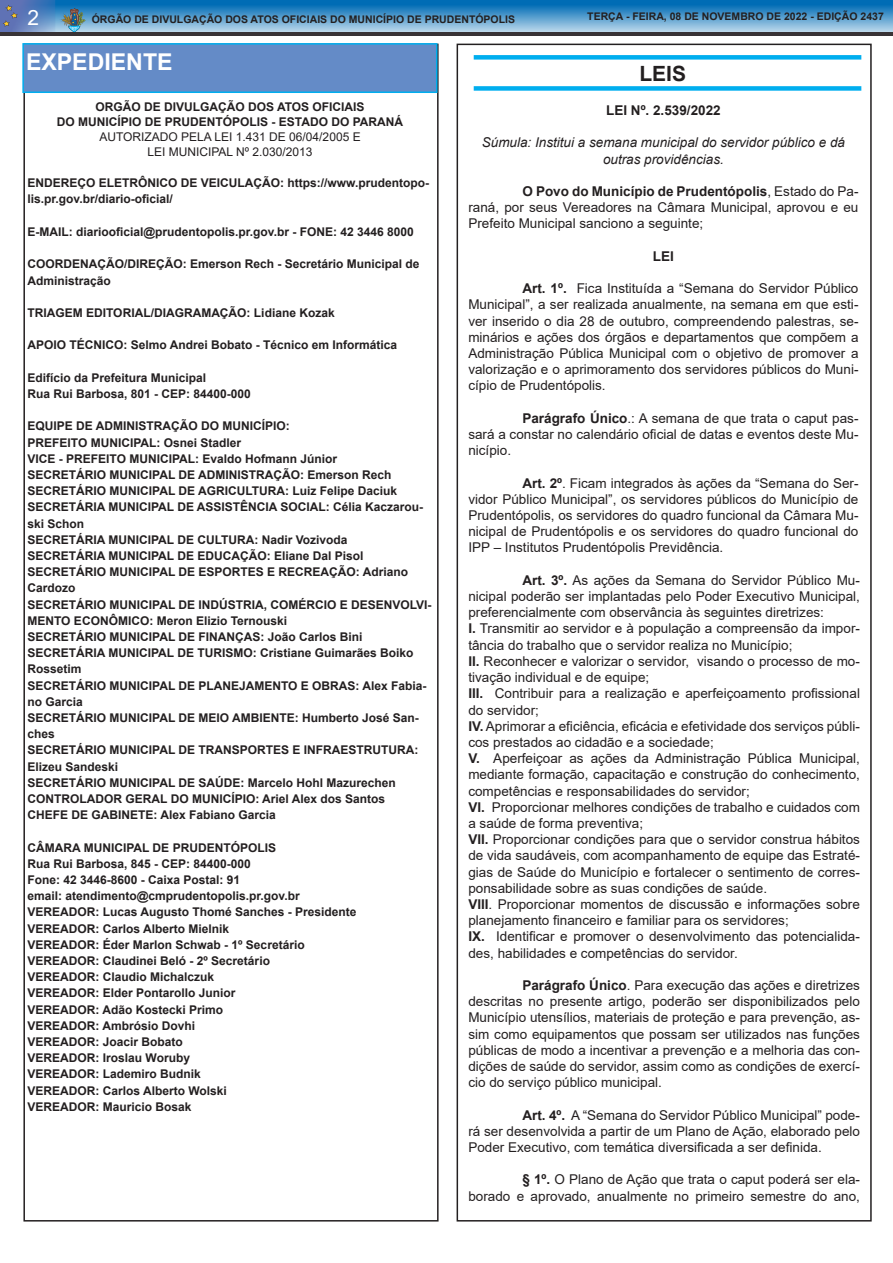
<style>
.page{position:relative;width:893px;height:1263px;background:#fff}
.page>*{position:absolute;margin:0;border:0;box-sizing:border-box;transform-origin:0 0}
.t1{font:700 23.1px "Arial";color:#fff}
.t2{font:700 21px "Arial";color:#231f20}
.t3{font:21px "Arial";color:#fff}
.t4{font:13.5px/16.2px "Arial";color:#231f20;text-align:justify}
.t5{font:italic 13.5px/16.2px "Arial";color:#231f20;text-align:center}
.t6{font:700 13.5px "Arial";color:#231f20}
.t7{font:700 12px/16.2px "Arial";color:#231f20}
.t8{font:12px "Arial";color:#231f20}
.t9{font:700 10.5px "Arial";color:#231f20}
.s1{font-weight:700}
</style>
<div class="page">
<img style="left:56px;top:0;width:837px;height:32px">
<img style="left:0;top:0;width:56px;height:32px">
<svg style="left:3px;top:5px;width:15px;height:22px"></svg>
<svg style="left:59px;top:8px;width:27px;height:24px"></svg>
<hr style="left:0;top:32px;width:893px;height:4px;background:#383336">
<div style="left:22px;top:43px;width:415px;height:50px;background:#648bc7;border:2px solid #00aeef"></div>
<div style="left:474px;top:86px;width:387px;height:5px;background:#00aeef"></div>
<div style="left:474px;top:55px;width:387px;height:5px;background:#00aeef"></div>
<h2 class="t3" style="left:28px;top:3px;width:13px">2</h2>
<p class="t9" style="left:92px;top:12px;width:425px">ÓRGÃO DE DIVULGAÇÃO DOS ATOS OFICIAIS DO MUNICÍPIO DE PRUDENTÓPOLIS</p>
<p class="t9" style="left:587px;top:9px;width:298px">TERÇA - FEIRA, 08 DE NOVEMBRO DE 2022 - EDIÇÃO 2437</p>
<p class="t1" style="left:26px;top:45px;width:148px">EXPEDIENTE</p>
<p class="t7" style="left:95px;top:99px;width:271px">ORGÃO DE DIVULGAÇÃO DOS ATOS OFICIAIS</p>
<p class="t7" style="left:57px;top:114px;width:348px">DO MUNICÍPIO DE PRUDENTÓPOLIS - ESTADO DO PARANÁ</p>
<p class="t8" style="left:99px;top:129px;width:263px">AUTORIZADO PELA LEI 1.431 DE 06/04/2005 E</p>
<p class="t8" style="left:147px;top:144px;width:167px">LEI MUNICIPAL Nº 2.030/2013</p>
<p class="t7" style="left:28px;top:175px;width:403px">ENDEREÇO ELETRÔNICO DE VEICULAÇÃO: https://www.prudentopo&shy;lis.pr.gov.br/diario-oficial/</p>
<p class="t7" style="left:28px;top:224px;width:388px">E-MAIL: diariooficial@prudentopolis.pr.gov.br - FONE: 42 3446 8000</p>
<p class="t7" style="left:28px;top:256px;width:394px">COORDENAÇÃO/DIREÇÃO: Emerson Rech - Secretário Municipal de<br>Administração</p>
<p class="t7" style="left:28px;top:305px;width:309px">TRIAGEM EDITORIAL/DIAGRAMAÇÃO: Lidiane Kozak</p>
<p class="t7" style="left:28px;top:337px;width:371px">APOIO TÉCNICO: Selmo Andrei Bobato - Técnico em Informática</p>
<p class="t7" style="left:28px;top:369px;width:180px">Edifício da Prefeitura Municipal</p>
<p class="t7" style="left:28px;top:386px;width:225px">Rua Rui Barbosa, 801 - CEP: 84400-000</p>
<p class="t7" style="left:28px;top:418px;width:264px">EQUIPE DE ADMINISTRAÇÃO DO MUNICÍPIO:</p>
<p class="t7" style="left:28px;top:434px;width:215px">PREFEITO MUNICIPAL: Osnei Stadler</p>
<p class="t7" style="left:28px;top:450px;width:311px">VICE - PREFEITO MUNICIPAL: Evaldo Hofmann Júnior</p>
<p class="t7" style="left:28px;top:467px;width:365px">SECRETÁRIO MUNICIPAL DE ADMINISTRAÇÃO: Emerson Rech</p>
<p class="t7" style="left:28px;top:483px;width:371px">SECRETÁRIO MUNICIPAL DE AGRICULTURA: Luiz Felipe Daciuk</p>
<p class="t7" style="left:28px;top:499px;width:397px">SECRETÁRIA MUNICIPAL DE ASSISTÊNCIA SOCIAL: Célia Kaczarou&shy;ski Schon</p>
<p class="t7" style="left:28px;top:531px;width:322px">SECRETÁRIA MUNICIPAL DE CULTURA: Nadir Vozivoda</p>
<p class="t7" style="left:28px;top:548px;width:337px">SECRETÁRIA MUNICIPAL DE EDUCAÇÃO: Eliane Dal Pisol</p>
<p class="t7" style="left:28px;top:564px;width:382px">SECRETÁRIO MUNICIPAL DE ESPORTES E RECREAÇÃO: Adriano<br>Cardozo</p>
<p class="t7" style="left:28px;top:596px;width:406px">SECRETÁRIO MUNICIPAL DE INDÚSTRIA, COMÉRCIO E DESENVOLVI-<br>MENTO ECONÔMICO: Meron Elizio Ternouski</p>
<p class="t7" style="left:28px;top:629px;width:336px">SECRETÁRIO MUNICIPAL DE FINANÇAS: João Carlos Bini</p>
<p class="t7" style="left:28px;top:645px;width:387px">SECRETÁRIA MUNICIPAL DE TURISMO: Cristiane Guimarães Boiko<br>Rossetim</p>
<p class="t7" style="left:28px;top:677px;width:400px">SECRETÁRIO MUNICIPAL DE PLANEJAMENTO E OBRAS: Alex Fabia&shy;no Garcia</p>
<p class="t7" style="left:28px;top:710px;width:393px">SECRETÁRIO MUNICIPAL DE MEIO AMBIENTE: Humberto José San&shy;ches</p>
<p class="t7" style="left:28px;top:742px;width:392px">SECRETÁRIO MUNICIPAL DE TRANSPORTES E INFRAESTRUTURA:</p>
<p class="t7" style="left:28px;top:758px;width:92px">Elizeu Sandeski</p>
<p class="t7" style="left:28px;top:774px;width:370px">SECRETÁRIO MUNICIPAL DE SAÚDE: Marcelo Hohl Mazurechen</p>
<p class="t7" style="left:28px;top:791px;width:359px">CONTROLADOR GERAL DO MUNICÍPIO: Ariel Alex dos Santos</p>
<p class="t7" style="left:28px;top:807px;width:250px">CHEFE DE GABINETE: Alex Fabiano Garcia</p>
<p class="t7" style="left:28px;top:839px;width:250px">CÂMARA MUNICIPAL DE PRUDENTÓPOLIS</p>
<p class="t7" style="left:28px;top:855px;width:225px">Rua Rui Barbosa, 845 - CEP: 84400-000</p>
<p class="t7" style="left:28px;top:872px;width:214px">Fone: 42 3446-8600 - Caixa Postal: 91</p>
<p class="t7" style="left:28px;top:888px;width:274px">email: atendimento@cmprudentopolis.pr.gov.br</p>
<p class="t7" style="left:28px;top:904px;width:330px">VEREADOR: Lucas Augusto Thomé Sanches - Presidente</p>
<p class="t7" style="left:28px;top:920px;width:203px">VEREADOR: Carlos Alberto Mielnik</p>
<p class="t7" style="left:28px;top:936px;width:279px">VEREADOR: Éder Marlon Schwab - 1º Secretário</p>
<p class="t7" style="left:28px;top:953px;width:244px">VEREADOR: Claudinei Beló - 2º Secretário</p>
<p class="t7" style="left:28px;top:969px;width:188px">VEREADOR: Claudio Michalczuk</p>
<p class="t7" style="left:28px;top:985px;width:210px">VEREADOR: Elder Pontarollo Junior</p>
<p class="t7" style="left:28px;top:1001px;width:197px">VEREADOR: Adão Kostecki Primo</p>
<p class="t7" style="left:28px;top:1017px;width:169px">VEREADOR: Ambrósio Dovhi</p>
<p class="t7" style="left:28px;top:1034px;width:157px">VEREADOR: Joacir Bobato</p>
<p class="t7" style="left:28px;top:1050px;width:164px">VEREADOR: Iroslau Woruby</p>
<p class="t7" style="left:28px;top:1066px;width:175px">VEREADOR: Lademiro Budnik</p>
<p class="t7" style="left:28px;top:1082px;width:201px">VEREADOR: Carlos Alberto Wolski</p>
<p class="t7" style="left:28px;top:1098px;width:166px">VEREADOR: Mauricio Bosak</p>
<p class="t2" style="left:639px;top:59px;width:48px">LEIS</p>
<p class="t6" style="left:606px;top:101px;width:116px">LEI Nº. 2.539/2022</p>
<p class="t5" style="left:482px;top:135px;width:365px">Súmula: Institui a semana municipal do servidor público e dá outras providências.</p>
<p class="t4" style="left:468px;top:183px;width:392px;text-indent:54px"><span class="s1">O Povo do Município de Prudentópolis</span>, Estado do Pa&shy;raná, por seus Vereadores na Câmara Municipal, aprovou e eu Prefeito Municipal sanciono a seguinte;</p>
<p class="t6" style="left:653px;top:247px;width:23px">LEI</p>
<p class="t4" style="left:468px;top:280px;width:392px;text-indent:54px"><span class="s1">Art. 1º.</span> Fica Instituída a “Semana do Servidor Público Municipal”, a ser realizada anualmente, na semana em que esti&shy;ver inserido o dia 28 de outubro, compreendendo palestras, se&shy;minários e ações dos órgãos e departamentos que compõem a Administração Pública Municipal com o objetivo de promover a valorização e o aprimoramento dos servidores públicos do Muni&shy;cípio de Prudentópolis.</p>
<p class="t4" style="left:468px;top:410px;width:392px;text-indent:54px"><span class="s1">Parágrafo Único</span>.: A semana de que trata o caput pas&shy;sará a constar no calendário oficial de datas e eventos deste Mu&shy;nicípio.</p>
<p class="t4" style="left:468px;top:475px;width:392px;text-indent:54px"><span class="s1">Art. 2º</span>. Ficam integrados às ações da “Semana do Ser&shy;vidor Público Municipal”, os servidores públicos do Município de Prudentópolis, os servidores do quadro funcional da Câmara Mu&shy;nicipal de Prudentópolis e os servidores do quadro funcional do IPP – Institutos Prudentópolis Previdência.</p>
<p class="t4" style="left:468px;top:572px;width:393px;text-indent:54px"><span class="s1">Art. 3º.</span> As ações da Semana do Servidor Público Mu&shy;nicipal poderão ser implantadas pelo Poder Executivo Municipal, preferencialmente com observância às seguintes diretrizes:</p>
<p class="t4" style="left:468px;top:620px;width:393px"><span class="s1">I.</span> Transmitir ao servidor e à população a compreensão da impor&shy;tância do trabalho que o servidor realiza no Município;</p>
<p class="t4" style="left:468px;top:653px;width:393px"><span class="s1">II.</span> Reconhecer e valorizar o servidor, visando o processo de mo&shy;tivação individual e de equipe;</p>
<p class="t4" style="left:468px;top:685px;width:393px"><span class="s1">III.</span> Contribuir para a realização e aperfeiçoamento profissional do servidor;</p>
<p class="t4" style="left:468px;top:718px;width:393px"><span class="s1">IV.</span> Aprimorar a eficiência, eficácia e efetividade dos serviços públi&shy;cos prestados ao cidadão e a sociedade;</p>
<p class="t4" style="left:468px;top:750px;width:393px"><span class="s1">V.</span> Aperfeiçoar as ações da Administração Pública Municipal, mediante formação, capacitação e construção do conhecimento, competências e responsabilidades do servidor;</p>
<p class="t4" style="left:468px;top:799px;width:393px"><span class="s1">VI.</span> Proporcionar melhores condições de trabalho e cuidados com a saúde de forma preventiva;</p>
<p class="t4" style="left:468px;top:831px;width:393px"><span class="s1">VII.</span> Proporcionar condições para que o servidor construa hábitos de vida saudáveis, com acompanhamento de equipe das Estraté&shy;gias de Saúde do Município e fortalecer o sentimento de corres&shy;ponsabilidade sobre as suas condições de saúde.</p>
<p class="t4" style="left:468px;top:896px;width:393px"><span class="s1">VIII</span>. Proporcionar momentos de discussão e informações sobre planejamento financeiro e familiar para os servidores;</p>
<p class="t4" style="left:468px;top:928px;width:393px"><span class="s1">IX.</span> Identificar e promover o desenvolvimento das potencialida&shy;des, habilidades e competências do servidor.</p>
<p class="t4" style="left:468px;top:977px;width:393px;text-indent:54px"><span class="s1">Parágrafo Único</span>. Para execução das ações e diretrizes descritas no presente artigo, poderão ser disponibilizados pelo Município utensílios, materiais de proteção e para prevenção, as&shy;sim como equipamentos que possam ser utilizados nas funções públicas de modo a incentivar a prevenção e a melhoria das con&shy;dições de saúde do servidor, assim como as condições de exercí&shy;cio do serviço público municipal.</p>
<p class="t4" style="left:468px;top:1106px;width:393px;text-indent:54px"><span class="s1">Art. 4º.</span> A “Semana do Servidor Público Municipal” pode&shy;rá ser desenvolvida a partir de um Plano de Ação, elaborado pelo Poder Executivo, com temática diversificada a ser definida.</p>
<p class="t4" style="left:468px;top:1171px;width:393px;text-align:right"><span class="s1">§ 1º.</span> O Plano de Ação que trata o caput poderá ser ela-<br>borado e aprovado, anualmente no primeiro semestre do ano,</p>
</div>
